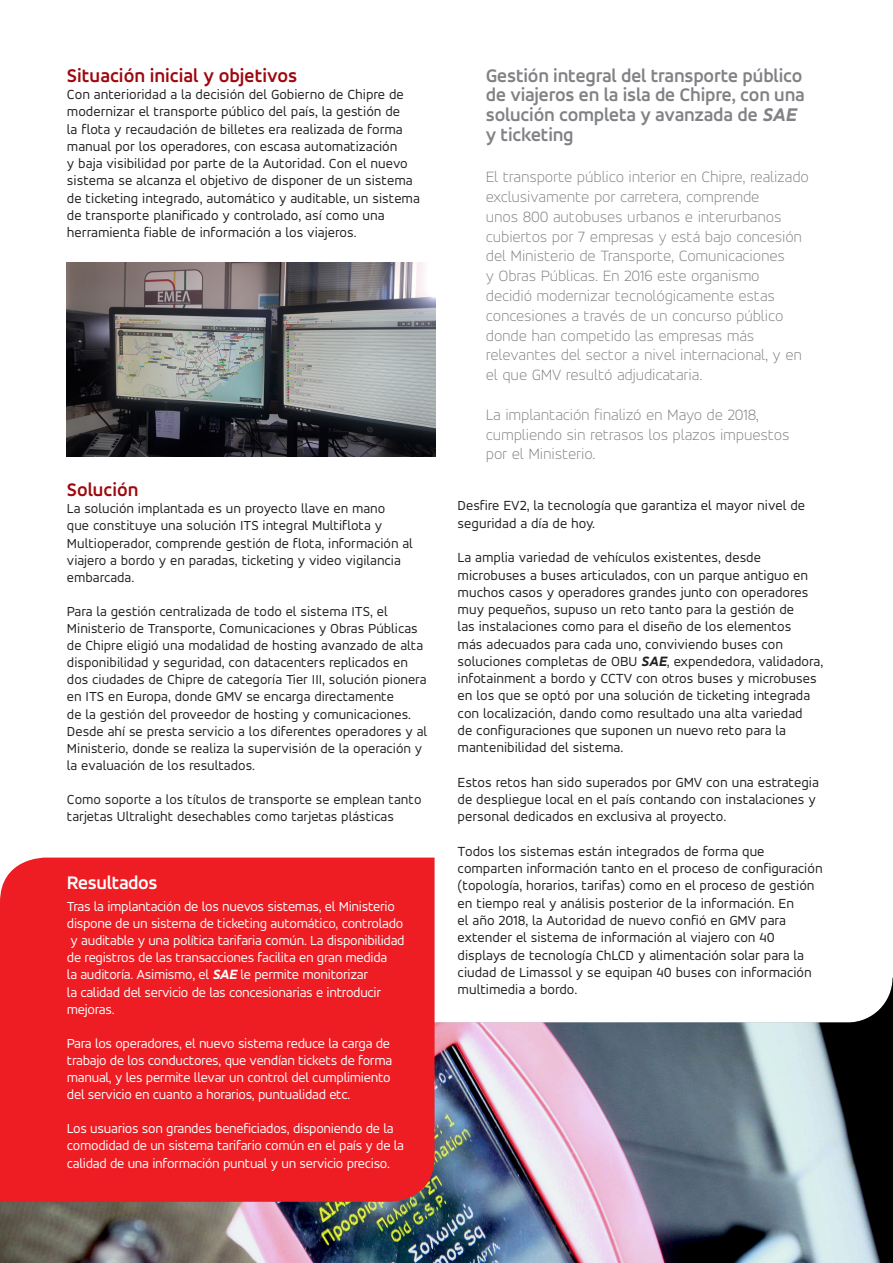
<style>
.page{position:relative;width:893px;height:1263px;background:#fff}
.page>*{position:absolute;margin:0;border:0;box-sizing:border-box;transform-origin:0 0}
.t1{font:700 19.65px "Accord Alternate";color:#9d070d}
.t2{font:700 19.5px/19.6px "Accord Alternate";letter-spacing:-.01em;color:#808285}
.t3{font:700 19.5px "Accord Alternate";letter-spacing:-.02em;color:#fff}
.t4{font:700 19.5px "Accord Alternate";color:#9d070d}
.t5{font:200 16.5px/19.8px "Accord Alternate";letter-spacing:-.01em;color:#808285}
.t6{font:14.4px/17.2px "Accord Alternate";color:#231f20}
.t7{font:14.25px/17.1px "Accord Alternate";color:#231f20}
.t8{font:14.25px/17.1px "Accord Alternate";letter-spacing:-.02em;color:#fff}
.s1{font-weight:800;font-style:italic}
.s2{font-size:14.25px}
</style>
<div class="page">
<img style="left:0;top:978px;width:893px;height:285px">
<div style="left:0;top:857px;width:435px;height:345px;background:#ee1d23"></div>
<img style="left:67px;top:263px;width:368px;height:193px">
<p class="t1" style="left:67px;top:63px;width:232px">Situación inicial y objetivos</p>
<p class="t6" style="left:67px;top:85px;width:354px">Con anterioridad a la decisión del Gobierno de Chipre de modernizar el transporte público del país, la gestión de<br>la flota y recaudación de billetes era realizada de forma manual por los operadores, con escasa automatización<br>y baja visibilidad por parte de la Autoridad. Con el nuevo sistema se alcanza el objetivo de disponer de un sistema de ticketing integrado, automático y auditable, un sistema de transporte planificado y controlado, así como una herramienta fiable de información a los viajeros.</p>
<p class="t4" style="left:67px;top:478px;width:73px">Solución</p>
<p class="t7" style="left:67px;top:500px;width:347px">La solución implantada es un proyecto llave en mano<br>que constituye una solución ITS integral Multiflota y Multioperador, comprende gestión de flota, información al viajero a bordo y en paradas, ticketing y video vigilancia embarcada.</p>
<p class="t7" style="left:67px;top:602px;width:362px">Para la gestión centralizada de todo el sistema ITS, el Ministerio de Transporte, Comunicaciones y Obras Públicas de Chipre eligió una modalidad de hosting avanzado de alta disponibilidad y seguridad, con datacenters replicados en dos ciudades de Chipre de categoría Tier III, solución pionera en ITS en Europa, donde GMV se encarga directamente<br>de la gestión del proveedor de hosting y comunicaciones.<br>Desde ahí se presta servicio a los diferentes operadores y al Ministerio, donde se realiza la supervisión de la operación y la evaluación de los resultados.</p>
<p class="t7" style="left:67px;top:790px;width:356px">Como soporte a los títulos de transporte se emplean tanto</p>
<p class="t7" style="left:67px;top:808px;width:329px">tarjetas Ultralight desechables como tarjetas plásticas</p>
<p class="t3" style="left:67px;top:871px;width:92px">Resultados</p>
<p class="t8" style="left:67px;top:897px;width:338px">Tras la implantación de los nuevos sistemas, el Ministerio dispone de un sistema de ticketing automático, controlado</p>
<p class="t8" style="left:67px;top:932px;width:339px">y auditable y una política tarifaria común. La disponibilidad de registros de las transacciones facilita en gran medida<br>la auditoría. Asimismo, el <span class="s1">SAE</span> le permite monitorizar<br>la calidad del servicio de las concesionarias e introducir mejoras.</p>
<p class="t8" style="left:67px;top:1034px;width:327px">Para los operadores, el nuevo sistema reduce la carga de trabajo de los conductores, que vendían tickets de forma manual, y les permite llevar un control del cumplimiento del servicio en cuanto a horarios, puntualidad etc.</p>
<p class="t8" style="left:67px;top:1120px;width:339px">Los usuarios son grandes beneficiados, disponiendo de la comodidad de un sistema tarifario común en el país y de la calidad de una información puntual y un servicio preciso.</p>
<p class="t2" style="left:486px;top:65px;width:320px">Gestión integral del transporte público de viajeros en la isla de Chipre, con una solución completa y avanzada de <span class="s1">SAE </span>y ticketing</p>
<p class="t5" style="left:486px;top:166px;width:325px">El transporte público interior en Chipre, realizado exclusivamente por carretera, comprende<br>unos 800 autobuses urbanos e interurbanos cubiertos por 7 empresas y está bajo concesión del Ministerio de Transporte, Comunicaciones<br>y Obras Públicas. En 2016 este organismo decidió modernizar tecnológicamente estas concesiones a través de un concurso público donde han competido las empresas más relevantes del sector a nivel internacional, y en el que GMV resultó adjudicataria.</p>
<p class="t5" style="left:486px;top:404px;width:305px">La implantación finalizó en Mayo de 2018, cumpliendo sin retrasos los plazos impuestos por el Ministerio.</p>
<p class="t6" style="left:458px;top:497px;width:349px"><span class="s2">Desfire</span> EV2, la tecnología que garantiza el mayor nivel de seguridad a día de hoy.</p>
<p class="t6" style="left:458px;top:549px;width:367px">La amplia variedad de vehículos existentes, desde microbuses a buses articulados, con un parque antiguo en muchos casos y operadores grandes junto con operadores muy pequeños, supuso un reto tanto para la gestión de<br>las instalaciones como para el diseño de los elementos<br>más adecuados para cada uno, conviviendo buses con soluciones completas de OBU <span class="s1">SAE</span>, expendedora, validadora, infotainment a bordo y CCTV con otros buses y microbuses en los que se optó por una solución de ticketing integrada con localización, dando como resultado una alta variedad<br>de configuraciones que suponen un nuevo reto para la mantenibilidad del sistema.</p>
<p class="t6" style="left:458px;top:773px;width:363px">Estos retos han sido superados por GMV con una estrategia de despliegue local en el país contando con instalaciones y personal dedicados en exclusiva al proyecto.</p>
<p class="t6" style="left:458px;top:842px;width:366px">Todos los sistemas están integrados de forma que comparten información tanto en el proceso de configuración (topología, horarios, tarifas) como en el proceso de gestión en tiempo real y análisis posterior de la información. En<br>el año 2018, la Autoridad de nuevo confió en GMV para extender el sistema de información al viajero con 40 displays de tecnología ChLCD y alimentación solar para la ciudad de Limassol y se equipan 40 buses con información multimedia a bordo.</p>
</div>
